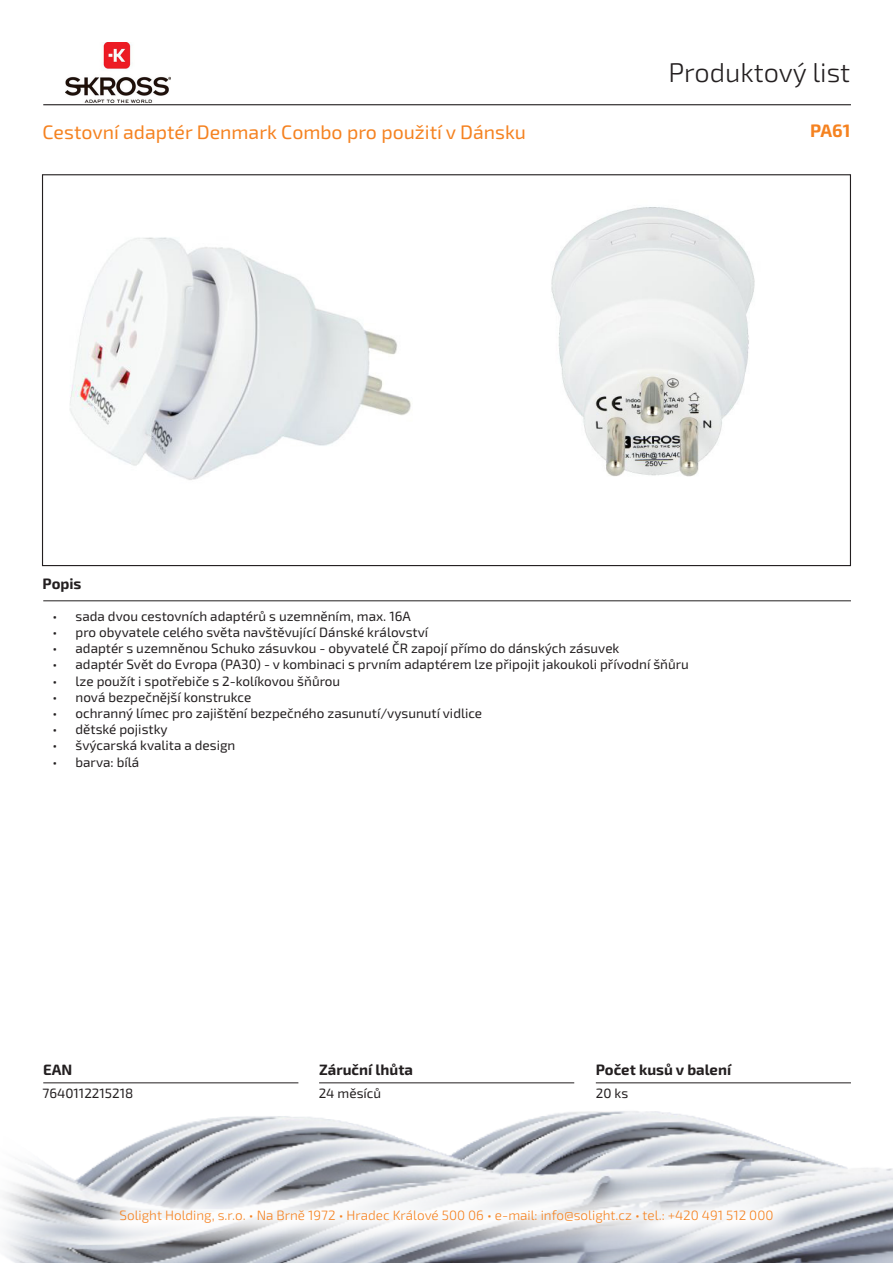
<style>
.page{position:relative;width:893px;height:1263px;background:#fff}
.page>*{position:absolute;margin:0;border:0;box-sizing:border-box;transform-origin:0 0}
.t1{font:300 27px "Exo 2.0";color:#231f20}
.t2{font:19.5px "Exo 2.0";color:#f58220}
.Kód_produktu{font:700 18px "Exo 2.0";color:#f58220}
.t3{font:700 15px "Exo 2.0";color:#231f20}
.t4{font:13.5px "Exo 2.0";color:#231f20}
.t5{font:300 13.5px "Exo 2.0";color:#f58220}
</style>
<div class="page">
<img style="left:3px;top:1082px;width:890px;height:181px">
<hr style="left:43px;top:104px;width:808px;height:1px;background:#231f20">
<hr style="left:43px;top:600px;width:808px;height:1px;background:#231f20">
<hr style="left:596px;top:1082px;width:255px;height:1px;background:#231f20">
<hr style="left:319px;top:1082px;width:255px;height:1px;background:#231f20">
<hr style="left:43px;top:1082px;width:255px;height:1px;background:#231f20">
<svg style="left:85px;top:1174px;width:723px;height:84px"></svg>
<img style="left:65px;top:43px;width:106px;height:59px">
<img style="left:70px;top:237px;width:341px;height:243px">
<img style="left:551px;top:207px;width:204px;height:270px">
<h1 class="t1" style="left:668px;top:57px;width:183px">Produktový list</h1>
<p class="t2" style="left:43px;top:120px;width:485px">Cestovní adaptér Denmark Combo pro použití v Dánsku</p>
<p class="Kód_produktu" style="left:810px;top:120px;width:42px">PA61</p>
<p class="t3" style="left:43px;top:575px;width:40px">Popis</p>
<p class="t4" style="left:53px;top:608px;width:360px">• sada dvou cestovních adaptérů s uzemněním, max. 16A</p>
<p class="t4" style="left:53px;top:624px;width:377px">• pro obyvatele celého světa navštěvující Dánské království</p>
<p class="t4" style="left:53px;top:640px;width:568px">• adaptér s uzemněnou Schuko zásuvkou - obyvatelé ČR zapojí přímo do dánských zásuvek</p>
<p class="t4" style="left:53px;top:657px;width:638px">• adaptér Svět do Evropa (PA30) - v kombinaci s prvním adaptérem lze připojit jakoukoli přívodní šňůru</p>
<p class="t4" style="left:53px;top:673px;width:289px">• lze použít i spotřebiče s 2-kolíkovou šňůrou</p>
<p class="t4" style="left:53px;top:689px;width:200px">• nová bezpečnější konstrukce</p>
<p class="t4" style="left:53px;top:705px;width:431px">• ochranný límec pro zajištění bezpečného zasunutí/vysunutí vidlice</p>
<p class="t4" style="left:53px;top:721px;width:117px">• dětské pojistky</p>
<p class="t4" style="left:53px;top:738px;width:184px">• švýcarská kvalita a design</p>
<p class="t4" style="left:53px;top:754px;width:88px">• barva: bílá</p>
<p class="t3" style="left:43px;top:1060px;width:31px">EAN</p>
<p class="t3" style="left:319px;top:1060px;width:95px">Záruční lhůta</p>
<p class="t3" style="left:596px;top:1060px;width:137px">Počet kusů v balení</p>
<p class="t4" style="left:43px;top:1085px;width:92px">7640112215218</p>
<p class="t4" style="left:319px;top:1085px;width:64px">24 měsíců</p>
<p class="t4" style="left:596px;top:1085px;width:34px">20 ks</p>
<p class="t5" style="left:120px;top:1208px;width:655px">Solight Holding, s.r.o. • Na Brně 1972 • Hradec Králové 500 06 • e-mail: info@solight.cz • tel.: +420 491 512 000</p>
</div>
